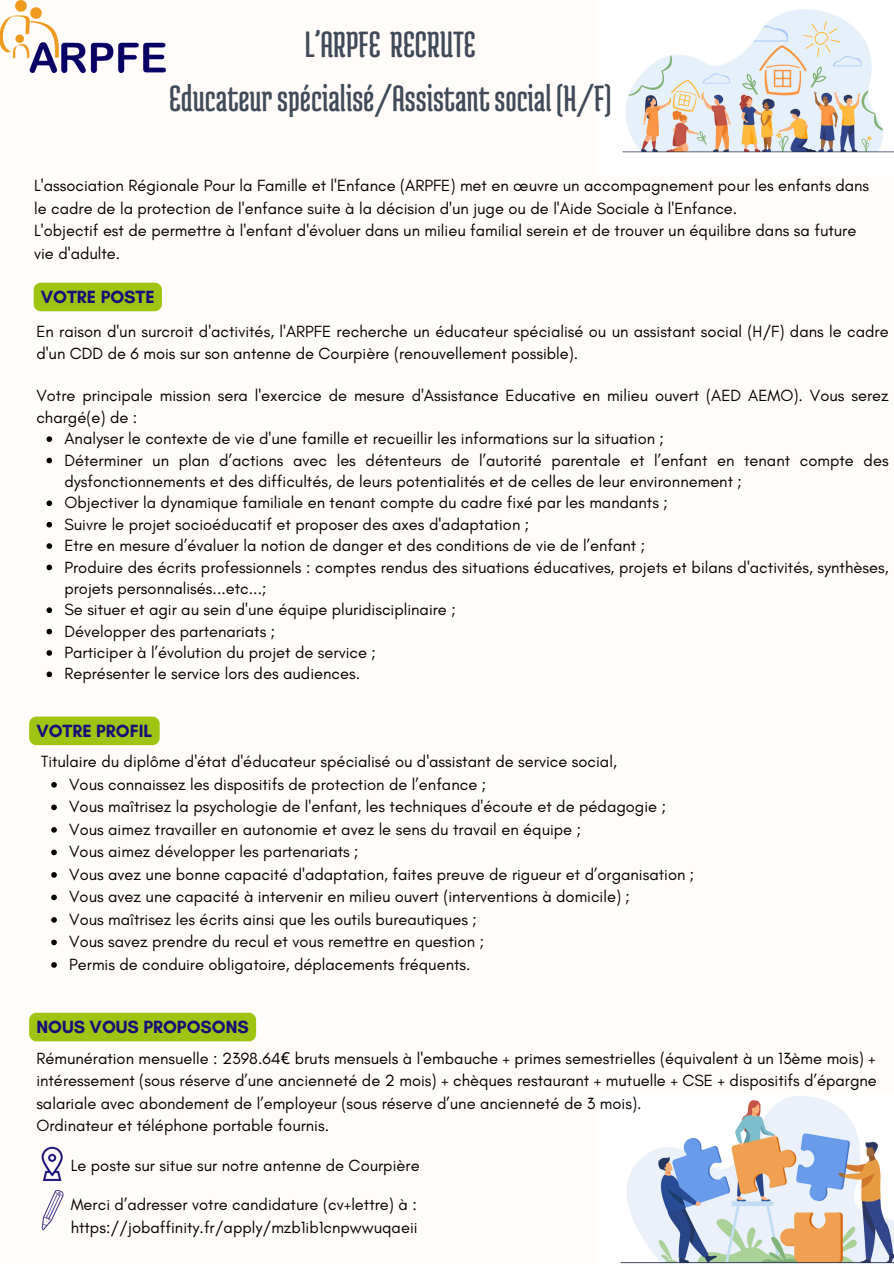
<style>
.page{position:relative;width:894px;height:1264px;background:#fff}
.page>*{position:absolute;margin:0;border:0;box-sizing:border-box;transform-origin:0 0}
.t1{font:39px/54px "Medula One";color:#404a58;text-align:center}
.t2{font:700 18px "Glacial Indifference";color:#180e78}
.t3{font:16.5px/22.5px "Glacial Indifference";color:#000}
.s1{font-family:"Noto Sans"}
</style>
<div class="page">
<div style="left:0;top:0;width:893px;height:1263px;background:#fffcfa"></div>
<img style="left:41px;top:1146px;width:23px;height:85px">
<img style="left:620px;top:1096px;width:273px;height:167px">
<img style="left:622px;top:9px;width:271px;height:144px">
<img style="left:0;top:0;width:165px;height:72px">
<svg style="left:46px;top:436px;width:6px;height:6px"></svg>
<svg style="left:46px;top:457px;width:6px;height:6px"></svg>
<svg style="left:46px;top:500px;width:6px;height:6px"></svg>
<svg style="left:46px;top:522px;width:6px;height:5px"></svg>
<svg style="left:46px;top:543px;width:6px;height:6px"></svg>
<svg style="left:46px;top:564px;width:6px;height:6px"></svg>
<svg style="left:46px;top:607px;width:6px;height:6px"></svg>
<svg style="left:46px;top:628px;width:6px;height:6px"></svg>
<svg style="left:46px;top:650px;width:6px;height:5px"></svg>
<svg style="left:46px;top:671px;width:6px;height:6px"></svg>
<svg style="left:51px;top:782px;width:6px;height:5px"></svg>
<svg style="left:51px;top:804px;width:6px;height:6px"></svg>
<svg style="left:51px;top:827px;width:6px;height:5px"></svg>
<svg style="left:51px;top:849px;width:6px;height:6px"></svg>
<svg style="left:51px;top:872px;width:6px;height:5px"></svg>
<svg style="left:51px;top:894px;width:6px;height:6px"></svg>
<svg style="left:51px;top:917px;width:6px;height:5px"></svg>
<svg style="left:51px;top:939px;width:6px;height:6px"></svg>
<svg style="left:51px;top:962px;width:6px;height:5px"></svg>
<div style="left:29px;top:716px;width:131px;height:29px;background:#9fc512;border-radius:7px"></div>
<div style="left:34px;top:283px;width:128px;height:28px;background:#9fc512;border-radius:7px"></div>
<div style="left:29px;top:1012px;width:227px;height:29px;background:#9fc512;border-radius:7px"></div>
<p class="t1" style="left:169px;top:17px;width:444px">L’ARPFE RECRUTE<br>Educateurspécialisé/Assistantsocial (H/F)</p>
<p class="t3" style="left:34px;top:174px;width:836px">L'association Régionale Pour la Famille et l'Enfance (ARPFE) met en œuvre un accompagnement pour les enfants dans le cadre de la protection de l'enfance suite à la décision d'un juge ou de l'Aide Sociale à l'Enfance.</p>
<p class="t3" style="left:34px;top:219px;width:823px">L'objectif est de permettre à l'enfant d'évoluer dans un milieu familial serein et de trouver un équilibre dans sa future vie d'adulte.</p>
<p class="t2" style="left:41px;top:286px;width:115px">VOTRE POSTE</p>
<p class="t3" style="left:36px;top:321px;width:853px;line-height:21.3px">En raison d'un surcroit d'activités, l'ARPFE recherche un éducateur spécialisé ou un assistant social (H/F) dans le cadre d'un CDD de 6 mois sur son antenne de Courpière (renouvellement possible).</p>
<p class="t3" style="left:36px;top:385px;width:853px;line-height:21.3px">Votre principale mission sera l'exercice de mesure d'Assistance Educative en milieu ouvert (AED AEMO). Vous serez chargé(e) de :</p>
<p class="t3" style="left:64px;top:427px;width:601px">Analyser le contexte de vie d'une famille et recueillir les informations sur la situation ;</p>
<p class="t3" style="left:64px;top:449px;width:825px;line-height:21.3px">Déterminer un plan d’actions avec les détenteurs de l’autorité parentale et l’enfant en tenant compte des dysfonctionnements et des difficultés, de leurs potentialités et de celles de leur environnement ;</p>
<p class="t3" style="left:64px;top:491px;width:604px">Objectiver la dynamique familiale en tenant compte du cadre fixé par les mandants ;</p>
<p class="t3" style="left:64px;top:512px;width:466px">Suivre le projet socioéducatif et proposer des axes d'adaptation ;</p>
<p class="t3" style="left:64px;top:534px;width:582px">Etre en mesure d’évaluer la notion de danger et des conditions de vie de l’enfant ;</p>
<p class="t3" style="left:64px;top:556px;width:825px;line-height:21.3px">Produire des écrits professionnels : comptes rendus des situations éducatives, projets et bilans d'activités, synthèses, projets personnalisés...etc...;</p>
<p class="t3" style="left:64px;top:598px;width:393px">Se situer et agir au sein d'une équipe pluridisciplinaire ;</p>
<p class="t3" style="left:64px;top:619px;width:212px">Développer des partenariats ;</p>
<p class="t3" style="left:64px;top:641px;width:313px">Participer à l’évolution du projet de service ;</p>
<p class="t3" style="left:64px;top:662px;width:297px">Représenter le service lors des audiences.</p>
<h2 class="t2" style="left:36px;top:720px;width:117px">VOTRE PROFIL</h2>
<h2 class="t3" style="left:41px;top:750px;width:577px">Titulaire du diplôme d'état d'éducateur spécialisé ou d'assistant de service social,</h2>
<p class="t3" style="left:69px;top:772px;width:418px">Vous connaissez les dispositifs de protection de l’enfance ;</p>
<p class="t3" style="left:69px;top:795px;width:598px">Vous maîtrisez la psychologie de l'enfant, les techniques d'écoute et de pédagogie ;</p>
<p class="t3" style="left:69px;top:817px;width:513px">Vous aimez travailler en autonomie et avez le sens du travail en équipe ;</p>
<p class="t3" style="left:69px;top:840px;width:291px">Vous aimez développer les partenariats ;</p>
<p class="t3" style="left:69px;top:862px;width:626px">Vous avez une bonne capacité d'adaptation, faites preuve de rigueur et d’organisation ;</p>
<p class="t3" style="left:69px;top:885px;width:562px">Vous avez une capacité à intervenir en milieu ouvert (interventions à domicile) ;</p>
<p class="t3" style="left:69px;top:907px;width:409px">Vous maîtrisez les écrits ainsi que les outils bureautiques ;</p>
<p class="t3" style="left:69px;top:930px;width:416px">Vous savez prendre du recul et vous remettre en question ;</p>
<p class="t3" style="left:69px;top:952px;width:403px">Permis de conduire obligatoire, déplacements fréquents.</p>
<p class="t2" style="left:36px;top:1016px;width:214px">NOUS VOUS PROPOSONS</p>
<p class="t3" style="left:36px;top:1046px;width:841px;text-align:justify">Rémunération mensuelle : 2398.64<span class="s1">€</span> bruts mensuels à l'embauche + primes semestrielles (équivalent à un 13ème mois) + intéressement (sous réserve d’une ancienneté de 2 mois) + chèques restaurant + mutuelle + CSE + dispositifs d’épargne salariale avec abondement de l’employeur (sous réserve d’une ancienneté de 3 mois).</p>
<p class="t3" style="left:36px;top:1114px;width:294px">Ordinateur et téléphone portable fournis.</p>
<p class="t3" style="left:71px;top:1153px;width:350px">Le poste sur situe sur notre antenne de Courpière</p>
<h2 class="t3" style="left:71px;top:1193px;width:348px">Merci d’adresser votre candidature (cv+lettre) à : https://jobaffinity.fr/apply/mzb1ib1cnpwwuqaeii</h2>
</div>
